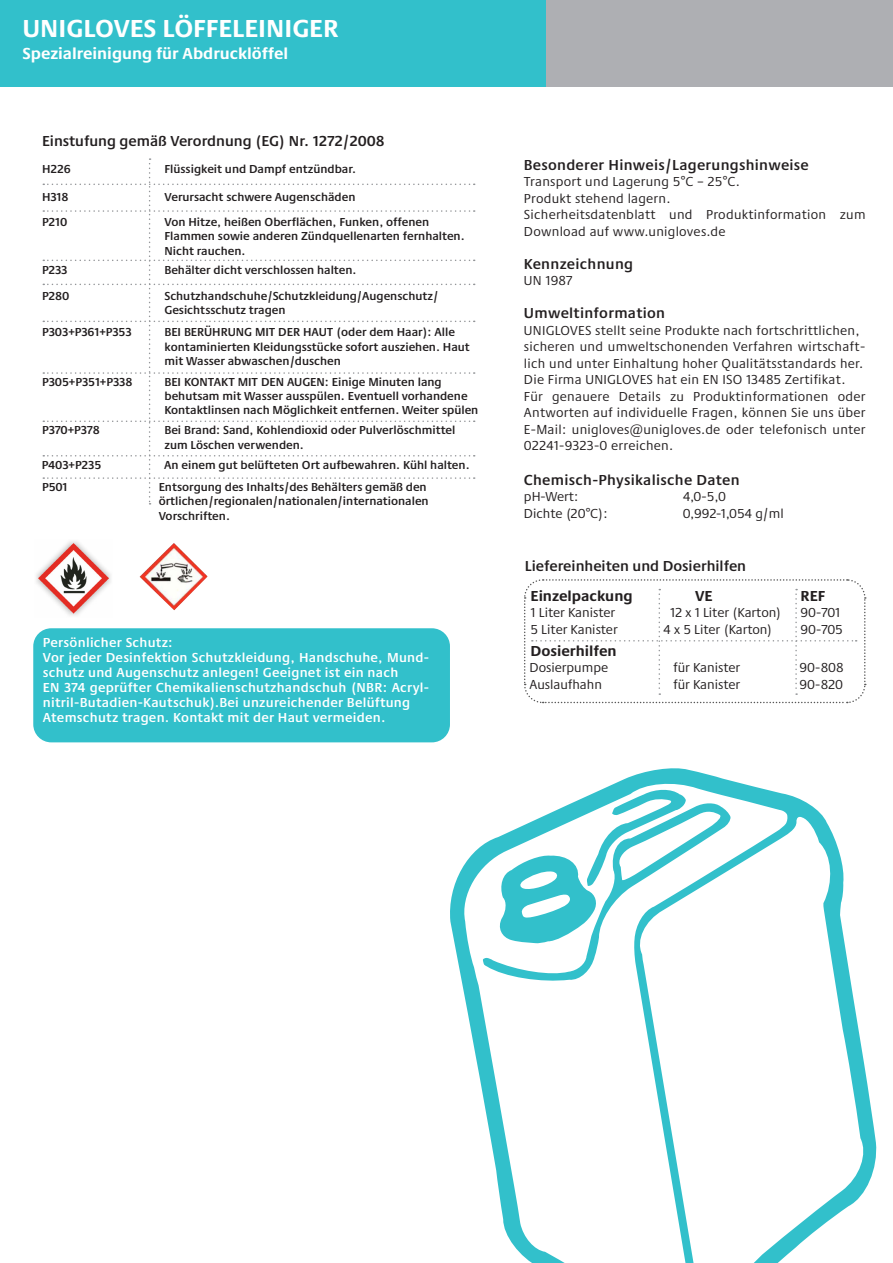
<style>
.page{position:relative;width:893px;height:1263px;background:#fff}
.page>*{position:absolute;margin:0;border:0;box-sizing:border-box;transform-origin:0 0}
.t1{font:700 25.5px "Praxis Next";color:#fff}
.t2{font:700 16.5px "Praxis Next";color:#fff}
.t3{font:600 15px "Praxis Next";letter-spacing:.02em;color:#231f20}
.t4{font:600 15px "Praxis Next";color:#231f20}
.t5{font:700 15px "Praxis Next";color:#231f20}
.t6{font:13.5px/16.5px "Praxis Next";letter-spacing:.02em;color:#231f20}
.t7{font:600 13.5px/15px "Praxis Next";letter-spacing:.02em;color:#fff}
.t8{font:13.5px "Praxis Next";color:#231f20}
.t9{font:600 12px/14.4px "Praxis Next";color:#231f20}
.t10{font:600 12px "Praxis Next";letter-spacing:-.02em;color:#231f20}
</style>
<div class="page">
<div style="left:0;top:0;width:546px;height:86px;background:#32c0cb"></div>
<div style="left:546px;top:0;width:347px;height:86px;background:#aeafb3"></div>
<svg style="left:43px;top:158px;width:432px;height:346px"></svg>
<img style="left:36px;top:541px;width:75px;height:75px">
<img style="left:139px;top:543px;width:69px;height:68px">
<svg style="left:524px;top:579px;width:342px;height:125px"></svg>
<div style="left:33px;top:628px;width:417px;height:114px;background:#32c0cb;border-radius:18px"></div>
<svg style="left:450px;top:768px;width:427px;height:495px"></svg>
<svg style="left:483px;top:788px;width:248px;height:195px"></svg>
<p class="t1" style="left:22px;top:8px;width:318px">UNIGLOVES LÖFFELEINIGER</p>
<p class="t2" style="left:22px;top:41px;width:267px">Spezialreinigung für Abdrucklöffel</p>
<p class="t4" style="left:42px;top:129px;width:344px">Einstufung gemäß Verordnung (EG) Nr. 1272/2008</p>
<p class="t9" style="left:42px;top:162px;width:30px">H226</p>
<p class="t9" style="left:164px;top:162px;width:193px">Flüssigkeit und Dampf entzündbar.</p>
<p class="t9" style="left:42px;top:190px;width:28px">H318</p>
<p class="t9" style="left:164px;top:190px;width:192px">Verursacht schwere Augenschäden</p>
<p class="t9" style="left:42px;top:214px;width:27px">P210</p>
<p class="t9" style="left:164px;top:214px;width:266px">Von Hitze, heißen Oberflächen, Funken, offenen</p>
<p class="t9" style="left:164px;top:229px;width:302px">Flammen sowie anderen Zündquellenarten fernhalten.<br>Nicht rauchen.</p>
<p class="t9" style="left:42px;top:262px;width:27px">P233</p>
<p class="t9" style="left:164px;top:262px;width:194px">Behälter dicht verschlossen halten.</p>
<p class="t9" style="left:42px;top:288px;width:29px">P280</p>
<p class="t9" style="left:164px;top:288px;width:275px">Schutzhandschuhe/Schutzkleidung/Augenschutz/</p>
<p class="t9" style="left:164px;top:302px;width:123px">Gesichtsschutz tragen</p>
<p class="t9" style="left:42px;top:324px;width:91px">P303+P361+P353</p>
<p class="t9" style="left:164px;top:324px;width:307px">BEI BERÜHRUNG MIT DER HAUT (oder dem Haar): Alle kontaminierten Kleidungsstücke sofort ausziehen. Haut</p>
<p class="t9" style="left:164px;top:353px;width:178px">mit Wasser abwaschen/duschen</p>
<p class="t9" style="left:42px;top:374px;width:92px">P305+P351+P338</p>
<p class="t9" style="left:164px;top:374px;width:279px">BEI KONTAKT MIT DEN AUGEN: Einige Minuten lang</p>
<p class="t9" style="left:164px;top:388px;width:305px">behutsam mit Wasser ausspülen. Eventuell vorhandene</p>
<p class="t9" style="left:164px;top:403px;width:316px">Kontaktlinsen nach Möglichkeit entfernen. Weiter spülen</p>
<p class="t10" style="left:42px;top:421px;width:59px">P370+P378</p>
<p class="t9" style="left:164px;top:423px;width:292px">Bei Brand: Sand, Kohlendioxid oder Pulverlöschmittel zum Löschen verwenden.</p>
<p class="t9" style="left:42px;top:457px;width:61px">P403+P235</p>
<p class="t9" style="left:164px;top:457px;width:307px">An einem gut belüfteten Ort aufbewahren. Kühl halten.</p>
<p class="t9" style="left:42px;top:479px;width:27px">P501</p>
<p class="t9" style="left:159px;top:479px;width:270px">Entsorgung des Inhalts/des Behälters gemäß den</p>
<p class="t9" style="left:159px;top:493px;width:272px">örtlichen/regionalen/nationalen/internationalen<br>Vorschriften.</p>
<p class="t7" style="left:43px;top:634px;width:131px">Persönlicher Schutz:</p>
<p class="t7" style="left:43px;top:649px;width:388px">Vor jeder Desinfektion Schutzkleidung, Handschuhe, Mund&shy;schutz und Augenschutz anlegen! Geeignet ist ein nach</p>
<p class="t7" style="left:43px;top:679px;width:388px">EN 374 geprüfter Chemikalienschutzhandschuh (NBR: Acryl&shy;nitril-Butadien-Kautschuk).Bei unzureichender Belüftung</p>
<p class="t7" style="left:43px;top:709px;width:344px">Atemschutz tragen. Kontakt mit der Haut vermeiden.</p>
<p class="t3" style="left:524px;top:153px;width:286px">Besonderer Hinweis/Lagerungshinweise</p>
<p class="t6" style="left:524px;top:173px;width:218px">Transport und Lagerung 5°C – 25°C.</p>
<p class="t6" style="left:524px;top:189px;width:148px">Produkt stehend lagern.</p>
<p class="t6" style="left:524px;top:206px;width:343px">Sicherheitsdatenblatt und Produktinformation zum<br>Download auf www.unigloves.de</p>
<p class="t3" style="left:524px;top:252px;width:111px">Kennzeichnung</p>
<p class="t6" style="left:524px;top:272px;width:50px">UN 1987</p>
<p class="t3" style="left:524px;top:301px;width:143px">Umweltinformation</p>
<p class="t6" style="left:524px;top:321px;width:337px">UNIGLOVES stellt seine Produkte nach fortschrittlichen,</p>
<p class="t6" style="left:524px;top:338px;width:343px">sicheren und umweltschonenden Verfahren wirtschaft&shy;lich und unter Einhaltung hoher Qualitätsstandards her.</p>
<p class="t6" style="left:524px;top:371px;width:323px">Die Firma UNIGLOVES hat ein EN ISO 13485 Zertifikat.</p>
<p class="t6" style="left:524px;top:387px;width:343px;text-align:justify">Für genauere Details zu Produktinformationen oder Antworten auf individuelle Fragen, können Sie uns über E-Mail: unigloves@unigloves.de oder telefonisch unter 02241-9323-0 erreichen.</p>
<p class="t3" style="left:524px;top:468px;width:217px">Chemisch-Physikalische Daten</p>
<p class="t6" style="left:524px;top:488px;width:56px">pH-Wert:</p>
<p class="t6" style="left:683px;top:488px;width:44px">4,0-5,0</p>
<p class="t8" style="left:524px;top:503px;width:85px">Dichte (20°C):</p>
<p class="t6" style="left:683px;top:505px;width:102px">0,992-1,054 g/ml</p>
<p class="t4" style="left:525px;top:554px;width:223px">Liefereinheiten und Dosierhilfen</p>
<p class="t5" style="left:531px;top:584px;width:104px">Einzelpackung</p>
<p class="t5" style="left:695px;top:584px;width:19px">VE</p>
<p class="t5" style="left:801px;top:584px;width:26px">REF</p>
<p class="t8" style="left:531px;top:602px;width:86px">1 Liter Kanister</p>
<p class="t8" style="left:670px;top:602px;width:113px">12 x 1 Liter (Karton)</p>
<p class="t6" style="left:801px;top:604px;width:41px">90-701</p>
<p class="t8" style="left:531px;top:619px;width:89px">5 Liter Kanister</p>
<p class="t8" style="left:663px;top:619px;width:111px">4 x 5 Liter (Karton)</p>
<p class="t6" style="left:801px;top:620px;width:44px">90-705</p>
<p class="t5" style="left:531px;top:639px;width:88px">Dosierhilfen</p>
<p class="t8" style="left:529px;top:658px;width:80px">Dosierpumpe</p>
<p class="t8" style="left:673px;top:658px;width:69px">für Kanister</p>
<p class="t6" style="left:799px;top:659px;width:46px">90-808</p>
<p class="t8" style="left:529px;top:674px;width:74px">Auslaufhahn</p>
<p class="t8" style="left:673px;top:674px;width:69px">für Kanister</p>
<p class="t6" style="left:799px;top:675px;width:45px">90-820</p>
</div>
